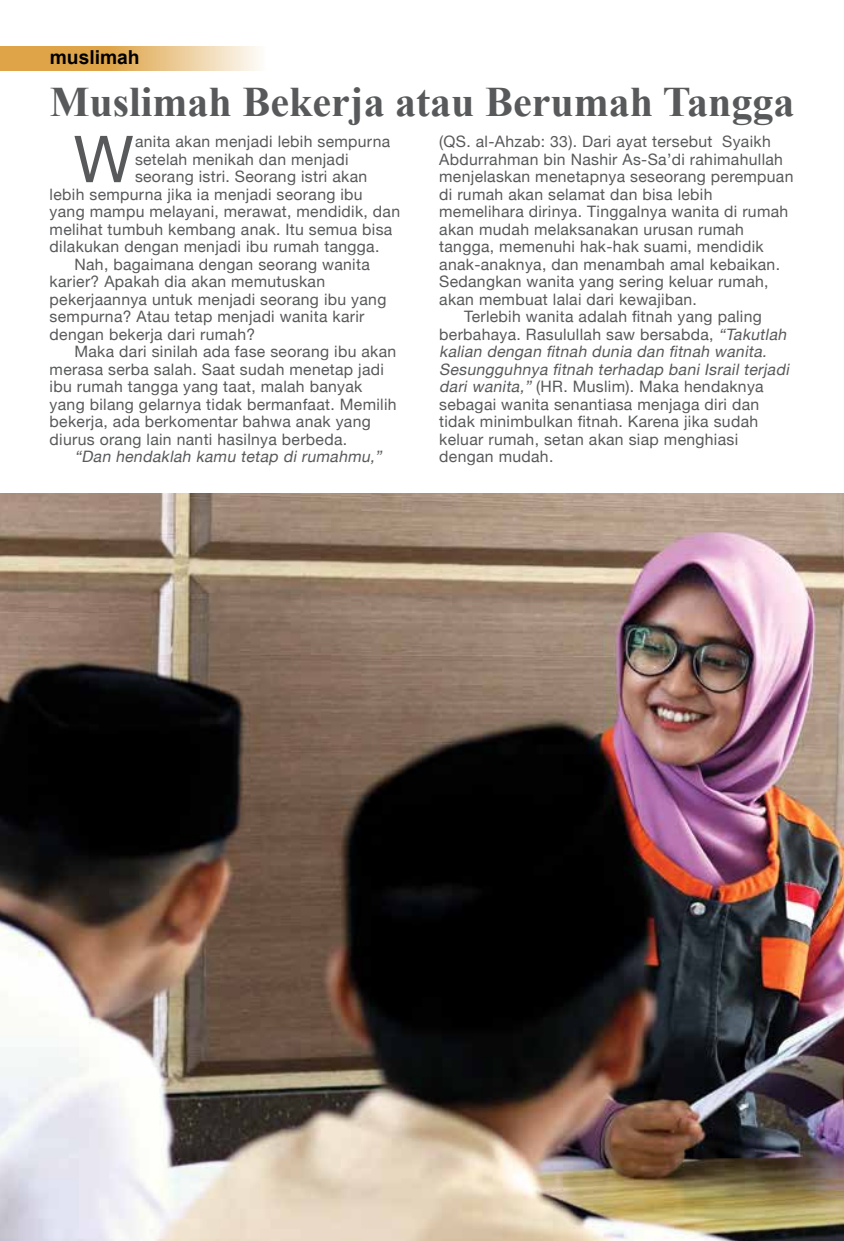
<style>
.page{position:relative;width:844px;height:1241px;background:#fff}
.page>*{position:absolute;margin:0;border:0;box-sizing:border-box;transform-origin:0 0}
.t1{font:64.75px "Helvetica Neue";color:#58595b}
.t2{font:700 42px "Times New Roman";color:#58595b}
.t3{font:700 19.25px "Arial";color:#000}
.t4{font:15.75px "Helvetica Neue";letter-spacing:.02em;color:#58595b}
.t5{font:italic 15.75px "Helvetica Neue";color:#58595b}
.s1{font-style:italic}
</style>
<div class="page">
<svg style="left:0;top:46px;width:259px;height:25px;background:#e6bc79"></svg>
<img style="left:0;top:494px;width:843px;height:746px">
<p class="t3" style="left:50px;top:43px;width:91px">muslimah</p>
<h2 class="t2" style="left:50px;top:72px;width:746px">Muslimah Bekerja atau Berumah Tangga</h2>
<h1 class="t1" style="left:74px;top:120px;width:61px">W</h1>
<p class="t4" style="left:135px;top:132px;width:257px">anita akan menjadi lebih sempurna</p>
<p class="t4" style="left:439px;top:132px;width:333px">(QS. al-Ahzab: 33). Dari ayat tersebut Syaikh</p>
<p class="t4" style="left:439px;top:150px;width:345px">Abdurrahman bin Nashir As-Sa’di rahimahullah</p>
<p class="t4" style="left:439px;top:167px;width:355px">menjelaskan menetapnya seseorang perempuan</p>
<p class="t4" style="left:439px;top:185px;width:275px">di rumah akan selamat dan bisa lebih</p>
<p class="t4" style="left:439px;top:202px;width:350px">memelihara dirinya. Tinggalnya wanita di rumah</p>
<p class="t4" style="left:439px;top:220px;width:306px">akan mudah melaksanakan urusan rumah</p>
<p class="t4" style="left:439px;top:237px;width:326px">tangga, memenuhi hak-hak suami, mendidik</p>
<p class="t4" style="left:439px;top:255px;width:342px">anak-anaknya, dan menambah amal kebaikan.</p>
<p class="t4" style="left:439px;top:272px;width:331px">Sedangkan wanita yang sering keluar rumah,</p>
<p class="t4" style="left:439px;top:290px;width:259px">akan membuat lalai dari kewajiban.</p>
<p class="t4" style="left:464px;top:307px;width:299px">Terlebih wanita adalah fitnah yang paling</p>
<p class="t4" style="left:439px;top:325px;width:351px">berbahaya. Rasulullah saw bersabda, <span class="s1">“Takutlah</span></p>
<p class="t5" style="left:439px;top:342px;width:332px">kalian dengan fitnah dunia dan fitnah wanita.</p>
<p class="t5" style="left:439px;top:360px;width:354px">Sesungguhnya fitnah terhadap bani Israil terjadi</p>
<p class="t4" style="left:439px;top:377px;width:326px"><span class="s1">dari wanita,”</span> (HR. Muslim). Maka hendaknya</p>
<p class="t4" style="left:439px;top:395px;width:321px">sebagai wanita senantiasa menjaga diri dan</p>
<p class="t4" style="left:439px;top:412px;width:320px">tidak minimbulkan fitnah. Karena jika sudah</p>
<p class="t4" style="left:439px;top:430px;width:300px">keluar rumah, setan akan siap menghiasi</p>
<p class="t4" style="left:439px;top:447px;width:116px">dengan mudah.</p>
<p class="t4" style="left:135px;top:150px;width:215px">setelah menikah dan menjadi</p>
<p class="t4" style="left:135px;top:167px;width:234px">seorang istri. Seorang istri akan</p>
<p class="t4" style="left:50px;top:185px;width:314px">lebih sempurna jika ia menjadi seorang ibu</p>
<p class="t4" style="left:50px;top:202px;width:352px">yang mampu melayani, merawat, mendidik, dan</p>
<p class="t4" style="left:50px;top:220px;width:344px">melihat tumbuh kembang anak. Itu semua bisa</p>
<p class="t4" style="left:50px;top:237px;width:331px">dilakukan dengan menjadi ibu rumah tangga.</p>
<p class="t4" style="left:74px;top:255px;width:297px">Nah, bagaimana dengan seorang wanita</p>
<p class="t4" style="left:50px;top:272px;width:277px">karier? Apakah dia akan memutuskan</p>
<p class="t4" style="left:50px;top:290px;width:338px">pekerjaannya untuk menjadi seorang ibu yang</p>
<p class="t4" style="left:50px;top:307px;width:316px">sempurna? Atau tetap menjadi wanita karir</p>
<p class="t4" style="left:50px;top:325px;width:207px">dengan bekerja dari rumah?</p>
<p class="t4" style="left:74px;top:342px;width:323px">Maka dari sinilah ada fase seorang ibu akan</p>
<p class="t4" style="left:50px;top:360px;width:336px">merasa serba salah. Saat sudah menetap jadi</p>
<p class="t4" style="left:50px;top:377px;width:314px">ibu rumah tangga yang taat, malah banyak</p>
<p class="t4" style="left:50px;top:395px;width:348px">yang bilang gelarnya tidak bermanfaat. Memilih</p>
<p class="t4" style="left:50px;top:412px;width:322px">bekerja, ada berkomentar bahwa anak yang</p>
<p class="t4" style="left:50px;top:430px;width:299px">diurus orang lain nanti hasilnya berbeda.</p>
<p class="t5" style="left:74px;top:447px;width:312px">“Dan hendaklah kamu tetap di rumahmu,”</p>
</div>
